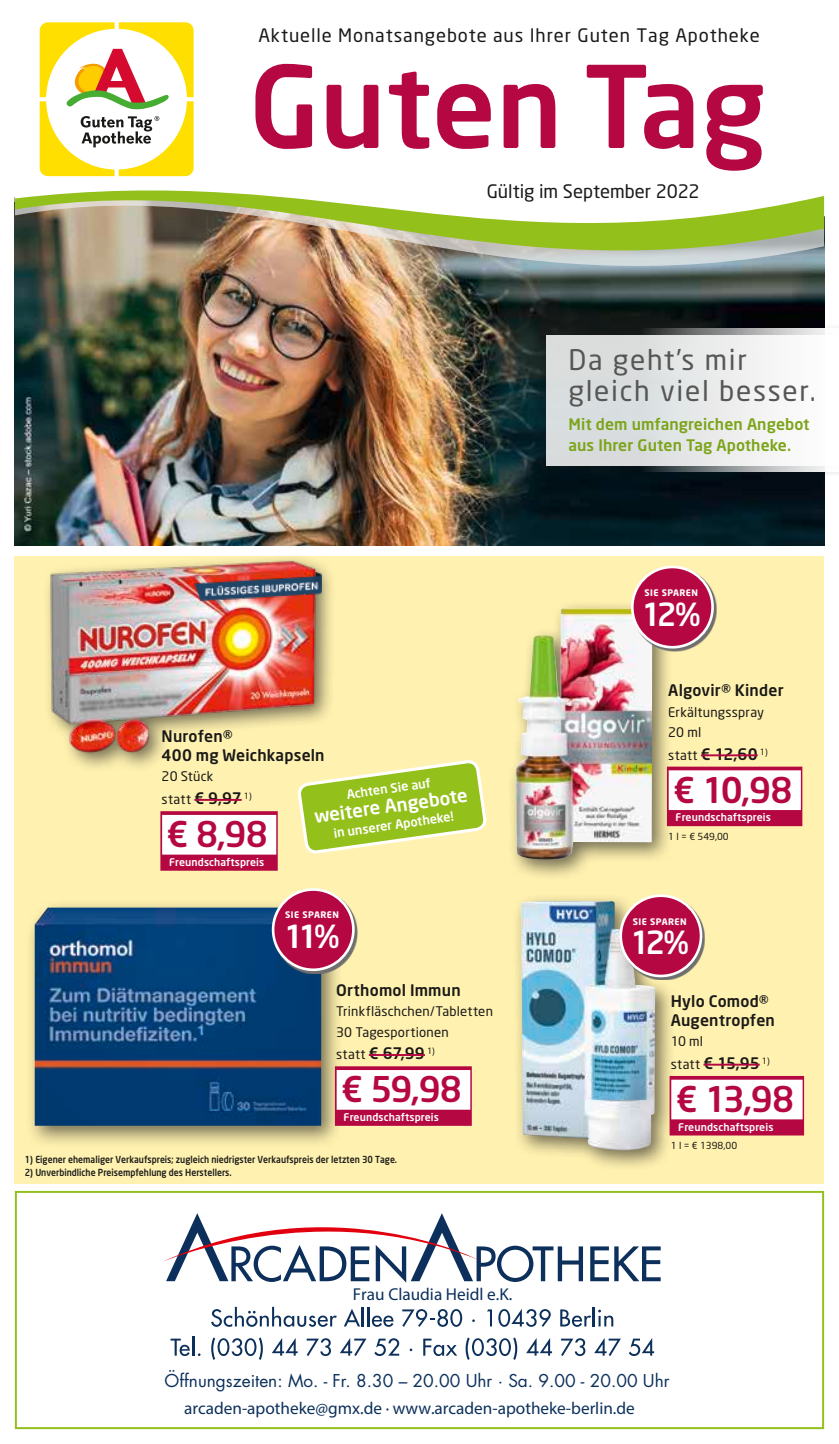
<style>
.page{position:relative;width:839px;height:1444px;background:#fff}
.page>*{position:absolute;margin:0;border:0;box-sizing:border-box;transform-origin:0 0}
.t1{font:500 112px "Neo Sans";color:#b50843}
._04_Angebotspreis{font:500 35px "Neo Sans";letter-spacing:-.025em;color:#b50843}
.t2{font:500 31.5px "Neo Sans";color:#fff}
.t3{font:28px/31.5px "Neo Sans";letter-spacing:.06em;color:#565655}
.t4{font:18.38px "Neo Sans";letter-spacing:.05em;color:#1a1918}
.t5{font:18.38px "Neo Sans";color:#1a1918}
.t6{font:500 18.38px "Neo Sans";color:#fff}
.t7{font:17.15px "Myriad Pro";color:#0c305b}
.t8{font:17.15px "Futura";color:#0c305b}
._01_Artikel{font:500 15.75px/19.2px "Neo Sans";letter-spacing:.01em;color:#1a1918}
.t9{font:500 15.75px/21px "Neo Sans";letter-spacing:.005em;color:#7ca419}
._03_statt_Preis{font:500 15.75px "Neo Sans";letter-spacing:-.01em;color:#1a1918}
._02_Text{font:13.12px "Neo Sans";letter-spacing:.015em;color:#1a1918}
._03_statt_Preis-2{font:13.12px "Neo Sans";letter-spacing:.025em;color:#1a1918}
.t10{font:500 12.42px "Neo Sans";color:#fff}
._07_T_Wirberaten{font:500 10.5px "Neo Sans";letter-spacing:.01em;color:#fff}
.t11{font:500 9.62px "Neo Sans";color:#1d1d1b;scale:.9 1}
._05_Grundpreis{font:9.62px "Neo Sans";color:#1a1918}
.t12{font:700 8.92px "Neo Sans";letter-spacing:.05em;color:#fff}
.s1{font-weight:500;font-size:15.75px}
.s2{font-weight:400;font-size:13.12px}
</style>
<div class="page">
<img style="left:15px;top:301px;width:808px;height:245px">
<div style="left:15px;top:556px;width:808px;height:627px;background:#fff1af"></div>
<img style="left:15px;top:161px;width:808px;height:140px">
<svg style="left:40px;top:22px;width:153px;height:154px"></svg>
<div style="left:534px;top:324px;width:304px;height:153px;background:#1a1918;opacity:.6"></div>
<div style="left:546px;top:335px;width:292px;height:130px;background:#d8dddd"></div>
<svg style="left:640px;top:328px;width:198px;height:144px"></svg>
<svg style="left:590px;top:1246px;width:18px;height:35px"></svg>
<svg style="left:614px;top:1246px;width:46px;height:35px"></svg>
<svg style="left:164px;top:1213px;width:419px;height:69px"></svg>
<svg style="left:170px;top:1336px;width:30px;height:20px"></svg>
<svg style="left:211px;top:1337px;width:52px;height:23px"></svg>
<svg style="left:272px;top:1338px;width:25px;height:17px"></svg>
<svg style="left:306px;top:1338px;width:25px;height:18px"></svg>
<svg style="left:340px;top:1338px;width:26px;height:18px"></svg>
<svg style="left:374px;top:1338px;width:25px;height:18px"></svg>
<svg style="left:423px;top:1338px;width:34px;height:18px"></svg>
<svg style="left:465px;top:1337px;width:52px;height:23px"></svg>
<svg style="left:526px;top:1338px;width:26px;height:17px"></svg>
<svg style="left:561px;top:1338px;width:24px;height:18px"></svg>
<svg style="left:594px;top:1338px;width:26px;height:18px"></svg>
<svg style="left:628px;top:1338px;width:26px;height:18px"></svg>
<svg style="left:211px;top:1306px;width:126px;height:20px"></svg>
<svg style="left:344px;top:1309px;width:16px;height:17px"></svg>
<hr style="left:362px;top:1306px;width:2px;height:20px;background:#0c305b">
<hr style="left:367px;top:1306px;width:2px;height:20px;background:#0c305b">
<svg style="left:372px;top:1315px;width:21px;height:11px"></svg>
<svg style="left:402px;top:1309px;width:60px;height:17px"></svg>
<svg style="left:487px;top:1309px;width:5px;height:17px"></svg>
<svg style="left:498px;top:1309px;width:52px;height:17px"></svg>
<svg style="left:560px;top:1309px;width:31px;height:17px"></svg>
<hr style="left:592px;top:1306px;width:2px;height:20px;background:#0c305b">
<svg style="left:598px;top:1309px;width:15px;height:17px"></svg>
<div style="left:15px;top:1191px;width:808px;height:238px;border:2px solid #94c01c"></div>
<div style="left:26px;top:898px;width:317px;height:250px;background:#1a1918;opacity:.6"></div>
<img style="left:35px;top:907px;width:286px;height:218px">
<div style="left:335px;top:1066px;width:136px;height:59px;background:#b50843"></div>
<div style="left:336px;top:1070px;width:134px;height:39px;background:#fff"></div>
<hr style="left:369px;top:1054px;width:56px;height:2px;background:#b50843">
<svg style="left:274px;top:890px;width:83px;height:83px"></svg>
<div style="left:273px;top:889px;width:80px;height:80px;background:#b50843;border-radius:50%"></div>
<div style="left:272px;top:888px;width:82px;height:83px;border:3px solid #fff;border-radius:50%"></div>
<div style="left:43px;top:553px;width:293px;height:220px;background:#1a1918;opacity:.6"></div>
<img style="left:43px;top:556px;width:279px;height:201px">
<div style="left:160px;top:811px;width:118px;height:59px;background:#b50843"></div>
<div style="left:162px;top:815px;width:114px;height:39px;background:#fff"></div>
<hr style="left:194px;top:799px;width:48px;height:2px;background:#b50843">
<img style="left:194px;top:573px;width:127px;height:28px">
<div style="left:512px;top:892px;width:164px;height:279px;background:#1a1918;opacity:.6"></div>
<img style="left:521px;top:901px;width:134px;height:249px">
<div style="left:669px;top:1076px;width:134px;height:59px;background:#b50843"></div>
<div style="left:671px;top:1079px;width:131px;height:40px;background:#fff"></div>
<hr style="left:703px;top:1063px;width:56px;height:2px;background:#b50843">
<svg style="left:621px;top:897px;width:83px;height:83px"></svg>
<div style="left:620px;top:895px;width:80px;height:81px;background:#b50843;border-radius:50%"></div>
<div style="left:619px;top:894px;width:83px;height:83px;border:3px solid #fff;border-radius:50%"></div>
<div style="left:506px;top:599px;width:167px;height:282px;background:#1a1918;opacity:.6"></div>
<img style="left:515px;top:608px;width:137px;height:252px">
<div style="left:666px;top:766px;width:136px;height:60px;background:#b50843"></div>
<div style="left:668px;top:770px;width:132px;height:40px;background:#fff"></div>
<hr style="left:700px;top:754px;width:57px;height:2px;background:#b50843">
<svg style="left:633px;top:568px;width:83px;height:83px"></svg>
<div style="left:632px;top:567px;width:80px;height:80px;background:#b50843;border-radius:50%"></div>
<div style="left:631px;top:566px;width:82px;height:82px;border:3px solid #fff;border-radius:50%"></div>
<svg style="left:298px;top:760px;width:188px;height:93px"></svg>
<p class="t4" style="left:258px;top:24px;width:503px">Aktuelle Monatsangebote aus Ihrer Guten Tag Apotheke</p>
<p class="t1" style="left:249px;top:36px;width:518px">Guten Tag</p>
<p class="t5" style="left:486px;top:180px;width:214px">Gültig im September 2022</p>
<p class="t3" style="left:568px;top:343px;width:249px">Da geht’s mir gleich viel besser.</p>
<p class="t9" style="left:568px;top:413px;width:242px">Mit dem umfangreichen Angebot aus Ihrer Guten Tag Apotheke.</p>
<p class="_01_Artikel" style="left:162px;top:726px;width:164px">Nurofen®<br>400 mg Weichkapseln</p>
<p class="_02_Text" style="left:162px;top:768px;width:53px">20 Stück</p>
<p class="_03_statt_Preis-2" style="left:162px;top:791px;width:92px">statt <span class="s1">€ 9,97</span> <sup>1)</sup></p>
<p class="_04_Angebotspreis" style="left:166px;top:812px;width:103px">€ 8,98</p>
<p class="_07_T_Wirberaten" style="left:169px;top:855px;width:97px">Freundschaftspreis</p>
<p class="t10" style="left:345px;top:786px;width:86px;rotate:-8deg">Achten Sie auf</p>
<p class="t6" style="left:313px;top:805px;width:156px;rotate:-8deg">weitere Angebote</p>
<p class="t10" style="left:332px;top:825px;width:123px;rotate:-8deg">in unserer Apotheke!</p>
<p class="t12" style="left:285px;top:909px;width:55px">SIE SPAREN</p>
<p class="t2" style="left:284px;top:916px;width:57px">11%</p>
<p class="_01_Artikel" style="left:336px;top:980px;width:126px">Orthomol Immun</p>
<p class="_02_Text" style="left:336px;top:1003px;width:158px">Trinkfläschchen/Tabletten</p>
<p class="_02_Text" style="left:336px;top:1023px;width:114px">30 Tagesportionen</p>
<p class="_03_statt_Preis" style="left:336px;top:1043px;width:100px"><span class="s2">statt</span> € 67,99 <sup>1)</sup></p>
<p class="_04_Angebotspreis" style="left:341px;top:1067px;width:122px">€ 59,98</p>
<p class="_07_T_Wirberaten" style="left:343px;top:1110px;width:97px">Freundschaftspreis</p>
<p class="t11" style="left:25px;top:1153px;width:415px">1) Eigener ehemaliger Verkaufspreis; zugleich niedrigster Verkaufspreis der letzten 30 Tage.</p>
<p class="t11" style="left:25px;top:1166px;width:231px">2) Unverbindliche Preisempfehlung des Herstellers.</p>
<p class="t7" style="left:353px;top:1283px;width:161px">Frau Claudia Heidl e.K.</p>
<p class="t12" style="left:644px;top:587px;width:55px">SIE SPAREN</p>
<p class="t2" style="left:641px;top:594px;width:60px">12%</p>
<p class="_01_Artikel" style="left:668px;top:680px;width:117px">Algovir® Kinder</p>
<p class="_02_Text" style="left:668px;top:703px;width:97px">Erkältungsspray</p>
<p class="_02_Text" style="left:668px;top:724px;width:35px">20 ml</p>
<p class="_03_statt_Preis" style="left:668px;top:744px;width:101px"><span class="s2">statt</span> € 12,60 <sup>1)</sup></p>
<p class="_04_Angebotspreis" style="left:673px;top:767px;width:121px">€ 10,98</p>
<p class="_07_T_Wirberaten" style="left:675px;top:811px;width:97px">Freundschaftspreis</p>
<p class="_05_Grundpreis" style="left:668px;top:830px;width:62px">1 l = € 549,00</p>
<p class="t12" style="left:632px;top:915px;width:55px">SIE SPAREN</p>
<p class="t2" style="left:630px;top:923px;width:60px">12%</p>
<p class="_01_Artikel" style="left:670px;top:991px;width:99px">Hylo Comod®</p>
<p class="_01_Artikel" style="left:670px;top:1010px;width:106px">Augentropfen</p>
<p class="_02_Text" style="left:670px;top:1033px;width:34px">10 ml</p>
<p class="_03_statt_Preis" style="left:670px;top:1053px;width:100px"><span class="s2">statt</span> € 15,95 <sup>1)</sup></p>
<p class="_04_Angebotspreis" style="left:675px;top:1077px;width:120px">€ 13,98</p>
<p class="_07_T_Wirberaten" style="left:678px;top:1120px;width:97px">Freundschaftspreis</p>
<p class="_05_Grundpreis" style="left:670px;top:1140px;width:68px">1 l = € 1398,00</p>
<p class="t8" style="left:165px;top:1368px;width:506px">Öffnungszeiten: Mo. - Fr. 8.30 – 20.00 Uhr · Sa. 9.00 - 20.00 Uhr</p>
<p class="t7" style="left:184px;top:1397px;width:452px">arcaden-apotheke@gmx.de · www.arcaden-apotheke-berlin.de</p>
</div>
